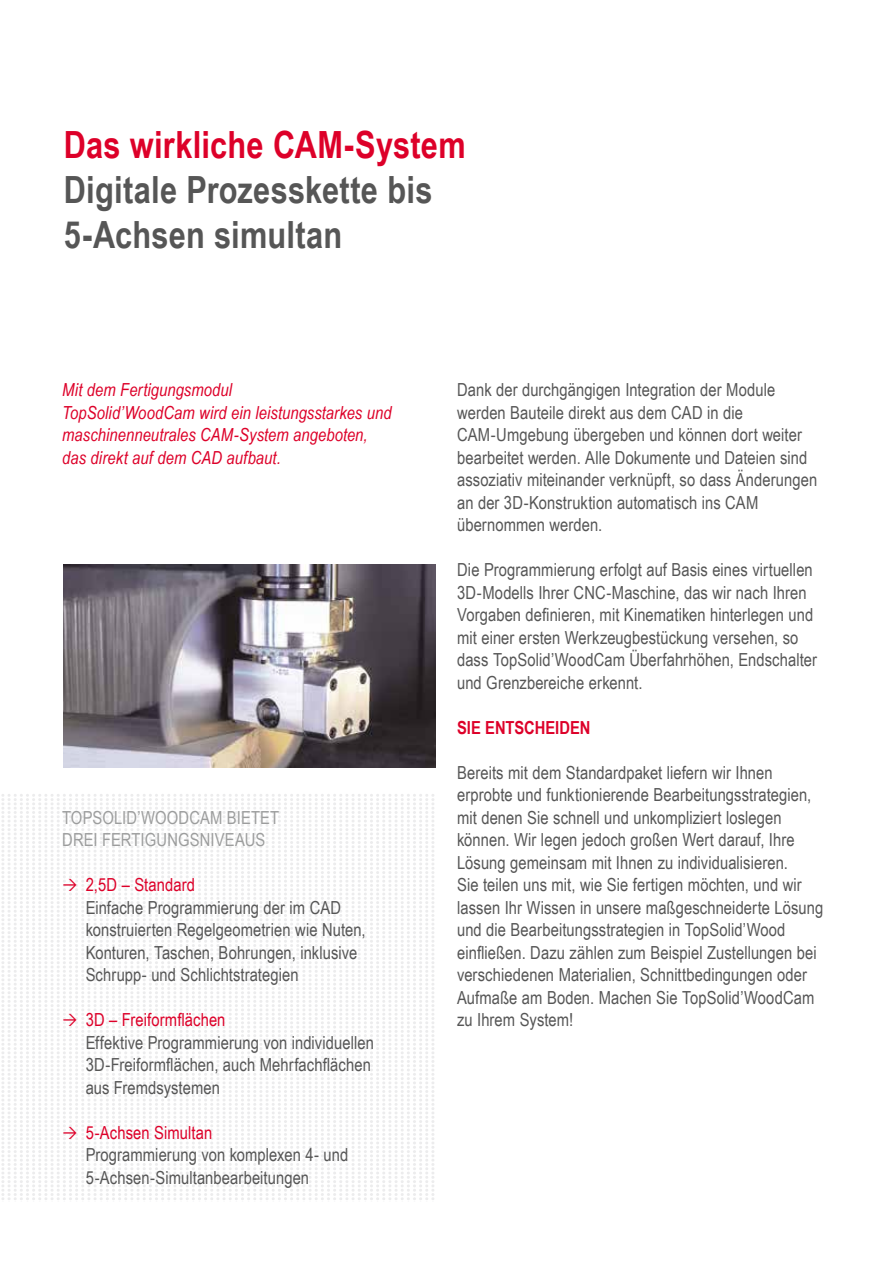
<style>
.page{position:relative;width:893px;height:1263px;background:#fff}
.page>*{position:absolute;margin:0;border:0;box-sizing:border-box;transform-origin:0 0}
.t1{font:700 37.5px/45px "Arial Narrow";letter-spacing:.005em;color:#565656}
.t2{font:700 37.5px "Arial Narrow";letter-spacing:.005em;color:#dd0029}
.t3{font:18px/22.5px "Arial Narrow";letter-spacing:.005em;color:#565656}
.t4{font:italic 18px/22.5px "Arial Narrow";letter-spacing:.005em;color:#dd0029}
.t5{font:18px "Arial Narrow";letter-spacing:.005em;color:#dd0029}
.t6{font:18px/22.5px "Arial Narrow";letter-spacing:.01em;color:#9c9d9d}
.t7{font:700 18px "Arial Narrow";color:#dd0029}
</style>
<div class="page">
<img style="left:64px;top:565px;width:372px;height:202px">
<svg style="left:1px;top:794px;width:433px;height:406px"></svg>
<h1 class="t2" style="left:64px;top:116px;width:403px">Das wirkliche CAM-System</h1>
<h1 class="t1" style="left:64px;top:165px;width:370px">Digitale Prozesskette bis<br>5-Achsen simultan</h1>
<p class="t4" style="left:62px;top:378px;width:331px">Mit dem Fertigungsmodul<br>TopSolid’WoodCam wird ein leistungsstarkes und maschinenneutrales CAM-System angeboten, das direkt auf dem CAD aufbaut.</p>
<p class="t6" style="left:62px;top:805px;width:219px">TOPSOLID’WOODCAM BIETET<br>DREI FERTIGUNGSNIVEAUS</p>
<p class="t5" style="left:86px;top:871px;width:111px">2,5D – Standard</p>
<p class="t3" style="left:86px;top:895px;width:282px">Einfache Programmierung der im CAD konstruierten Regelgeometrien wie Nuten, Konturen, Taschen, Bohrungen, inklusive Schrupp- und Schlichtstrategien</p>
<p class="t5" style="left:86px;top:1006px;width:141px">3D – Freiformflächen</p>
<p class="t3" style="left:86px;top:1030px;width:290px">Effektive Programmierung von individuellen<br>3D-Freiformflächen, auch Mehrfachflächen aus Fremdsystemen</p>
<p class="t5" style="left:86px;top:1119px;width:128px">5-Achsen Simultan</p>
<p class="t3" style="left:86px;top:1143px;width:264px">Programmierung von komplexen 4- und<br>5-Achsen-Simultanbearbeitungen</p>
<p class="t3" style="left:457px;top:378px;width:362px">Dank der durchgängigen Integration der Module werden Bauteile direkt aus dem CAD in die CAM-Umgebung übergeben und können dort weiter bearbeitet werden. Alle Dokumente und Dateien sind assoziativ miteinander verknüpft, so dass Änderungen an der 3D-Konstruktion automatisch ins CAM übernommen werden.</p>
<p class="t3" style="left:457px;top:558px;width:361px">Die Programmierung erfolgt auf Basis eines virtuellen 3D-Modells Ihrer CNC-Maschine, das wir nach Ihren Vorgaben definieren, mit Kinematiken hinterlegen und mit einer ersten Werkzeugbestückung versehen, so dass TopSolid’WoodCam Überfahrhöhen, Endschalter und Grenzbereiche erkennt.</p>
<p class="t7" style="left:457px;top:714px;width:135px">SIE ENTSCHEIDEN</p>
<p class="t3" style="left:457px;top:760px;width:368px">Bereits mit dem Standardpaket liefern wir Ihnen erprobte und funktionierende Bearbeitungsstrategien, mit denen Sie schnell und unkompliziert loslegen können. Wir legen jedoch großen Wert darauf, Ihre Lösung gemeinsam mit Ihnen zu individualisieren.<br>Sie teilen uns mit, wie Sie fertigen möchten, und wir lassen Ihr Wissen in unsere maßgeschneiderte Lösung und die Bearbeitungsstrategien in TopSolid’Wood einfließen. Dazu zählen zum Beispiel Zustellungen bei verschiedenen Materialien, Schnittbedingungen oder Aufmaße am Boden. Machen Sie TopSolid’WoodCam zu Ihrem System!</p>
</div>
